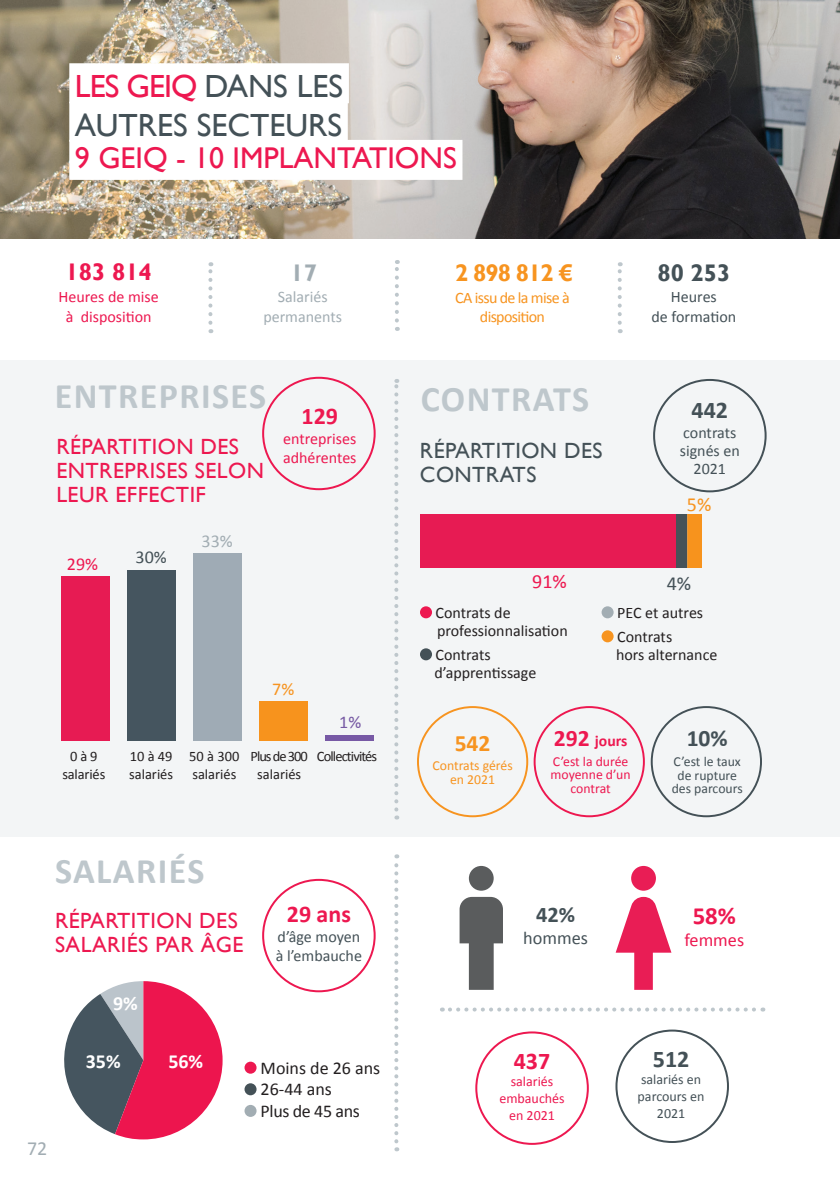
<style>
.page{position:relative;width:840px;height:1191px;background:#fff}
.page>*{position:absolute;margin:0;border:0;box-sizing:border-box;transform-origin:0 0}
.t1{font:700 36px "Calibri";letter-spacing:.04em;color:#bec7cc}
.t2{font:32px/38.4px "Gill Sans";color:#445157}
.t3{font:30px "Gill Sans";color:#ed1850}
.t4{font:700 24.8px "Calibri";color:#ed1850}
.t5{font:700 24px "Calibri";color:#ed1850}
.t6{font:700 24px "Gill Sans";letter-spacing:-.04em;color:#f79420}
.t7{font:700 24px "Calibri";color:#445157}
.t8{font:700 24px "Gill Sans";color:#ed1850}
.t9{font:700 24px "Gill Sans";color:#445157}
.t10{font:700 24px "Gill Sans";color:#a2adb3}
.t11{font:700 23.6px "Calibri";color:#f79420}
.t12{font:700 23.6px "Calibri";color:#445157}
.t13{font:700 22.4px "Calibri";color:#445157}
.t14{font:22px/24px "Gill Sans";letter-spacing:.02em;color:#ed1850}
.t15{font:22px/24px "Gill Sans";letter-spacing:.02em;color:#445157}
.t16{font:700 20px "Calibri";color:#fff}
.t17{font:20px "Calibri";color:#ed1850}
.t18{font:20px "Calibri";color:#a2adb3}
.t19{font:20px "Calibri";color:#445157}
.t20{font:20px "Calibri";color:#f79420}
.t21{font:18.2px "Calibri";color:#445157}
.t22{font:18.2px "Calibri";color:#ed1850}
.t23{font:18px/21.6px "Calibri";color:#231f20}
.t24{font:18px "Calibri";color:#ed1850}
.t25{font:18px "Calibri";color:#445157}
.t26{font:18px "Calibri";color:#a2adb3}
.t27{font:18px "Calibri";color:#f79420}
.t28{font:18px "Calibri";color:#775aa4}
.t29{font:16px/18px "Calibri";color:#231f20}
.t30{font:16px/19.2px "Calibri";color:#445157;text-align:center}
.t31{font:16px/19.2px "Calibri";color:#ed1850}
.t32{font:16px/19.2px "Calibri";letter-spacing:-.04em;color:#f79420;text-align:center}
.t33{font:16px/19.2px "Calibri";color:#a2adb3;text-align:center}
.t34{font:700 15.6px "Calibri";color:#ed1850}
.t35{font:14.4px/17.4px "Calibri";color:#231f20;text-align:center}
.t36{font:14.4px "Calibri";letter-spacing:-.06em;color:#231f20}
.t37{font:14px/16.8px "Calibri";color:#445157;text-align:center}
.t38{font:14px/16.8px "Calibri";color:#ed1850;text-align:center}
.t39{font:13.8px/13.8px "Calibri";color:#445157;text-align:center}
.t40{font:13.8px/13.8px "Calibri";color:#ed1850;text-align:center}
.t41{font:13.8px/13.8px "Calibri";color:#f79420;text-align:center}
.s1{color:#ed1850}
.s2{font-size:23.6px}
</style>
<div class="page">
<hr style="left:839px;top:282px;width:1px;height:607px;background:#f3f5f6">
<div style="left:0;top:360px;width:839px;height:476px;background:#f3f5f6"></div>
<img style="left:0;top:0;width:839px;height:238px">
<div style="left:69px;top:63px;width:280px;height:40px;background:#fff"></div>
<div style="left:69px;top:102px;width:278px;height:40px;background:#fff"></div>
<div style="left:262px;top:377px;width:113px;height:113px;border:2px solid #ed1850;border-radius:50%"></div>
<div style="left:325px;top:735px;width:48px;height:6px;background:#7759a5"></div>
<div style="left:259px;top:701px;width:48px;height:40px;background:#f7931d"></div>
<div style="left:193px;top:553px;width:48px;height:188px;background:#9fabb5"></div>
<div style="left:127px;top:570px;width:48px;height:171px;background:#45555f"></div>
<div style="left:61px;top:576px;width:49px;height:165px;background:#e71b53"></div>
<div style="left:69px;top:140px;width:393px;height:40px;background:#fff"></div>
<svg style="left:64px;top:981px;width:158px;height:158px"></svg>
<div style="left:475px;top:1031px;width:113px;height:113px;border:2px solid #ed1850;border-radius:50%"></div>
<div style="left:615px;top:1029px;width:113px;height:114px;border:2px solid #445157;border-radius:50%"></div>
<div style="left:244px;top:1061px;width:12px;height:12px;background:#ed1850;border-radius:50%"></div>
<div style="left:244px;top:1083px;width:12px;height:12px;background:#445157;border-radius:50%"></div>
<div style="left:244px;top:1104px;width:12px;height:12px;background:#a2adb3;border-radius:50%"></div>
<svg style="left:394px;top:379px;width:4px;height:430px"></svg>
<svg style="left:394px;top:854px;width:4px;height:287px"></svg>
<div style="left:468px;top:866px;width:25px;height:24px;background:#5a5c5d;border-radius:50%"></div>
<svg style="left:459px;top:897px;width:43px;height:92px"></svg>
<div style="left:630px;top:866px;width:25px;height:24px;background:#e91d55;border-radius:50%"></div>
<svg style="left:615px;top:897px;width:56px;height:92px"></svg>
<svg style="left:449px;top:1007px;width:314px;height:4px"></svg>
<svg style="left:208px;top:262px;width:4px;height:61px"></svg>
<svg style="left:395px;top:260px;width:3px;height:60px"></svg>
<svg style="left:617px;top:262px;width:4px;height:61px"></svg>
<div style="left:262px;top:879px;width:113px;height:113px;border:2px solid #ed1850;border-radius:50%"></div>
<div style="left:420px;top:606px;width:12px;height:12px;background:#ed1850;border-radius:50%"></div>
<div style="left:420px;top:648px;width:12px;height:12px;background:#445157;border-radius:50%"></div>
<div style="left:601px;top:606px;width:12px;height:12px;background:#a2adb3;border-radius:50%"></div>
<div style="left:601px;top:630px;width:12px;height:12px;background:#f79420;border-radius:50%"></div>
<div style="left:652px;top:379px;width:114px;height:113px;border:2px solid #445157;border-radius:50%"></div>
<div style="left:686px;top:514px;width:15px;height:54px;background:#f7931d"></div>
<div style="left:675px;top:514px;width:11px;height:54px;background:#465258"></div>
<div style="left:420px;top:514px;width:255px;height:54px;background:#e71b53"></div>
<div style="left:417px;top:706px;width:111px;height:111px;border:2px solid #f79420;border-radius:50%"></div>
<div style="left:650px;top:706px;width:111px;height:111px;border:2px solid #445157;border-radius:50%"></div>
<div style="left:533px;top:706px;width:111px;height:111px;border:2px solid #ed1850;border-radius:50%"></div>
<h2 class="t2" style="left:75px;top:68px;width:269px"><span class="s1">LES GEIQ</span> DANS LES<br>AUTRES SECTEURS</h2>
<h3 class="t3" style="left:75px;top:141px;width:383px">9 GEIQ - 10 IMPLANTATIONS</h3>
<h3 class="t8" style="left:66px;top:257px;width:88px">183 814</h3>
<p class="t31" style="left:59px;top:287px;width:102px;text-align:center">Heures de mise à disposition</p>
<h3 class="t10" style="left:290px;top:258px;width:28px">17</h3>
<p class="t33" style="left:263px;top:287px;width:80px">Salariés permanents</p>
<h3 class="t6" style="left:455px;top:258px;width:120px">2 898 812 €</h3>
<p class="t32" style="left:455px;top:287px;width:116px">CA issu de la mise à disposition</p>
<h3 class="t9" style="left:657px;top:258px;width:74px">80 253</h3>
<p class="t30" style="left:651px;top:287px;width:86px">Heures<br>de formation</p>
<h1 class="t1" style="left:55px;top:374px;width:213px">ENTREPRISES</h1>
<h3 class="t14" style="left:56px;top:435px;width:209px">RÉPARTITION DES<br>ENTREPRISES SELON<br>LEUR EFFECTIF</h3>
<p class="t24" style="left:67px;top:552px;width:33px">29%</p>
<p class="t25" style="left:135px;top:546px;width:33px">30%</p>
<p class="t26" style="left:201px;top:530px;width:33px">33%</p>
<h3 class="t5" style="left:301px;top:401px;width:38px">129</h3>
<p class="t31" style="left:283px;top:428px;width:75px">entreprises adhérentes</p>
<p class="t27" style="left:272px;top:678px;width:24px">7%</p>
<p class="t28" style="left:339px;top:711px;width:24px">1%</p>
<p class="t35" style="left:62px;top:747px;width:44px">0 à 9 salariés</p>
<p class="t35" style="left:129px;top:747px;width:45px;text-align:left">10 à 49 salariés</p>
<p class="t35" style="left:189px;top:747px;width:52px;text-align:left">50 à 300 salariés</p>
<p class="t35" style="left:250px;top:747px;width:59px">Plus de 300 salariés</p>
<p class="t36" style="left:317px;top:747px;width:62px">Collectivités</p>
<h1 class="t1" style="left:420px;top:377px;width:170px">CONTRATS</h1>
<h3 class="t15" style="left:420px;top:439px;width:184px">RÉPARTITION DES<br>CONTRATS</h3>
<h3 class="t7" style="left:691px;top:395px;width:38px">442</h3>
<p class="t30" style="left:679px;top:422px;width:62px;line-height:18px">contrats signés en<br>2021</p>
<p class="t20" style="left:686px;top:492px;width:26px">5%</p>
<p class="t17" style="left:532px;top:569px;width:36px">91%</p>
<p class="t19" style="left:666px;top:570px;width:26px">4%</p>
<p class="t29" style="left:435px;top:603px;width:133px">Contrats de professionnalisation</p>
<p class="t29" style="left:434px;top:645px;width:103px">Contrats d’apprentissage</p>
<p class="t29" style="left:617px;top:600px;width:87px;line-height:24px">PEC et autres<br>Contrats</p>
<p class="t29" style="left:615px;top:645px;width:103px">hors alternance</p>
<h3 class="t11" style="left:454px;top:728px;width:37px">542</h3>
<p class="t41" style="left:432px;top:758px;width:82px">Contrats gérés en 2021</p>
<p class="t34" style="left:553px;top:731px;width:75px"><span class="s2">292</span> jours</p>
<p class="t40" style="left:550px;top:753px;width:82px">C’est la durée moyenne d’un contrat</p>
<h3 class="t12" style="left:686px;top:724px;width:42px">10%</h3>
<p class="t39" style="left:671px;top:754px;width:72px">C’est le taux de rupture des parcours</p>
<h1 class="t1" style="left:55px;top:849px;width:151px">SALARIÉS</h1>
<h3 class="t14" style="left:55px;top:909px;width:190px">RÉPARTITION DES<br>SALARIÉS PAR ÂGE</h3>
<p class="t16" style="left:113px;top:990px;width:26px">9%</p>
<h3 class="t5" style="left:287px;top:899px;width:66px">29 ans</h3>
<p class="t30" style="left:275px;top:926px;width:88px;text-align:left">d’âge moyen à l’embauche</p>
<h3 class="t13" style="left:535px;top:900px;width:40px">42%</h3>
<p class="t21" style="left:523px;top:926px;width:66px">hommes</p>
<p class="t18" style="left:27px;top:1135px;width:22px">72</p>
<p class="t16" style="left:86px;top:1048px;width:36px">35%</p>
<h3 class="t5" style="left:513px;top:1046px;width:38px">437</h3>
<p class="t38" style="left:499px;top:1072px;width:67px">salariés embauchés en 2021</p>
<p class="t16" style="left:168px;top:1048px;width:36px">56%</p>
<p class="t23" style="left:260px;top:1056px;width:121px">Moins de 26 ans<br>26-44 ans<br>Plus de 45 ans</p>
<h3 class="t4" style="left:692px;top:900px;width:45px">58%</h3>
<p class="t22" style="left:684px;top:928px;width:61px">femmes</p>
<h3 class="t7" style="left:652px;top:1044px;width:38px">512</h3>
<p class="t37" style="left:637px;top:1070px;width:68px">salariés en parcours en<br>2021</p>
</div>
